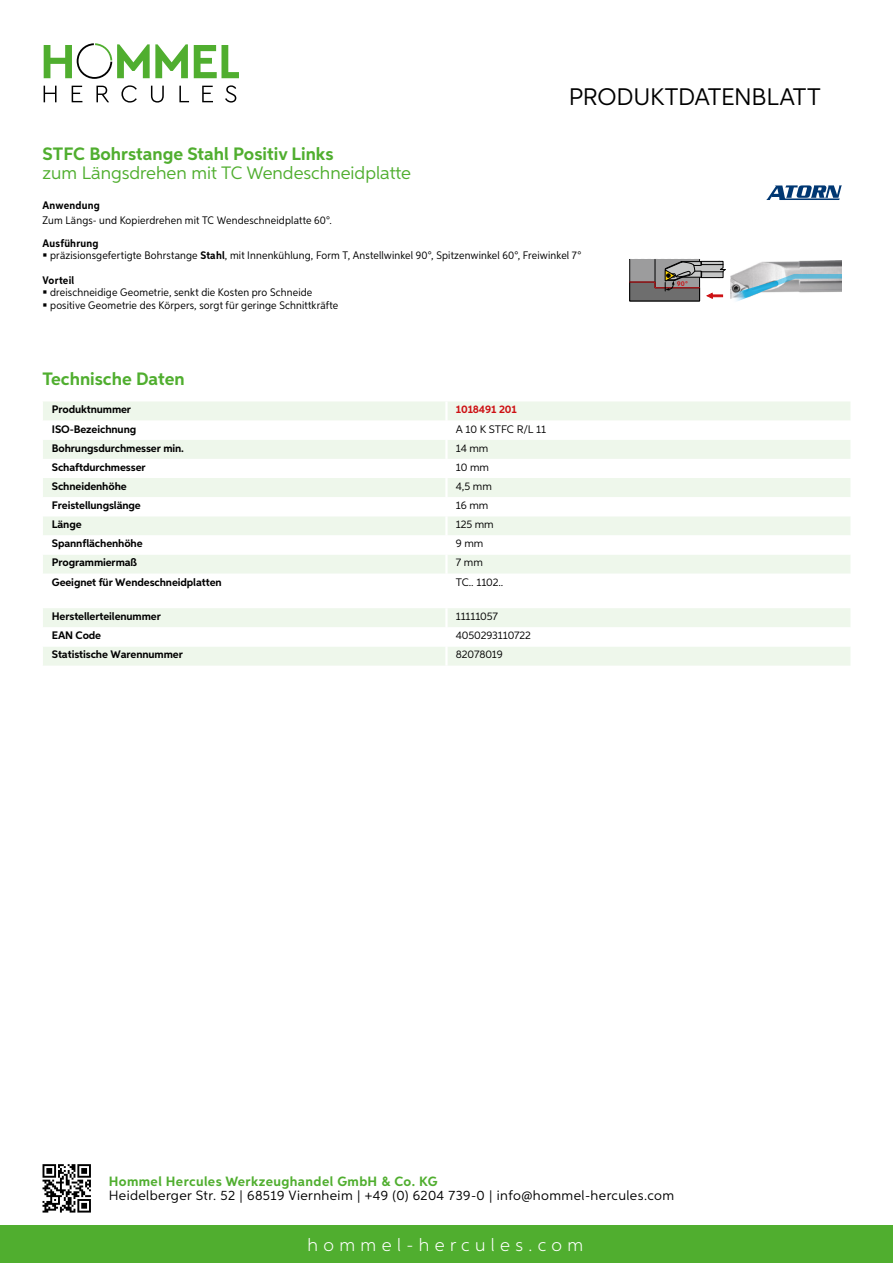
<style>
.page{position:relative;width:893px;height:1263px;background:#fff}
.page>*{position:absolute;margin:0;border:0;box-sizing:border-box;transform-origin:0 0}
.t1{font:24px "Aspira";letter-spacing:-.01em;color:#000}
.t2{font:700 18px "Aspira";color:#50ae2f}
.t3{font:18px "Aspira";color:#50ae2f}
.t4{font:300 18px "Aspira";letter-spacing:.3em;color:#fff}
.t5{font:13.5px "Aspira";letter-spacing:.03em;color:#000}
.t6{font:700 13.5px "Aspira";letter-spacing:.03em;color:#50ae2f}
.t7{font:10.95px/12.8px "Aspira Nar";letter-spacing:.015em;color:#000}
.t8{font:700 10.95px "Aspira";letter-spacing:-.01em;color:#000}
.t9{font:10.95px "Aspira";letter-spacing:-.01em;color:#000}
.t10{font:700 10.95px "Aspira Nar";letter-spacing:.02em;color:#000}
.t11{font:700 10.95px "Aspira";letter-spacing:-.01em;color:#cd1013}
.t12{font:700 7.05px "Corporate S";color:#cd1013}
.s1{font-weight:700}
</style>
<div class="page">
<div style="left:0;top:1226px;width:893px;height:37px;background:#50ae2f"></div>
<svg style="left:43px;top:1164px;width:48px;height:48px"></svg>
<svg style="left:194px;top:45px;width:45px;height:33px"></svg>
<svg style="left:44px;top:43px;width:144px;height:36px"></svg>
<svg style="left:44px;top:86px;width:13px;height:16px"></svg>
<svg style="left:72px;top:86px;width:10px;height:16px"></svg>
<svg style="left:96px;top:86px;width:13px;height:16px"></svg>
<svg style="left:121px;top:85px;width:16px;height:18px"></svg>
<svg style="left:151px;top:86px;width:13px;height:17px"></svg>
<svg style="left:179px;top:86px;width:10px;height:16px"></svg>
<svg style="left:202px;top:86px;width:11px;height:16px"></svg>
<svg style="left:225px;top:85px;width:11px;height:18px"></svg>
<div style="left:43px;top:401px;width:807px;height:19px;background:#eef7eb"></div>
<svg style="left:43px;top:440px;width:807px;height:134px;fill:#eef7eb"></svg>
<hr style="left:445px;top:401px;width:3px;height:20px;background:#fff">
<hr style="left:445px;top:440px;width:3px;height:19px;background:#fff">
<hr style="left:445px;top:459px;width:3px;height:19px;background:#fff">
<hr style="left:445px;top:478px;width:3px;height:19px;background:#fff">
<hr style="left:445px;top:497px;width:3px;height:19px;background:#fff">
<hr style="left:445px;top:516px;width:3px;height:19px;background:#fff">
<hr style="left:445px;top:535px;width:3px;height:20px;background:#fff">
<hr style="left:445px;top:555px;width:3px;height:19px;background:#fff">
<svg style="left:43px;top:608px;width:807px;height:58px"></svg>
<hr style="left:445px;top:646px;width:3px;height:20px;background:#fff">
<svg style="left:629px;top:259px;width:213px;height:43px"></svg>
<svg style="left:766px;top:185px;width:76px;height:15px"></svg>
<h1 class="t1" style="left:569px;top:82px;width:253px">Produktdatenblatt</h1>
<h2 class="t2" style="left:43px;top:142px;width:293px">STFC Bohrstange Stahl Positiv Links</h2>
<h2 class="t3" style="left:43px;top:162px;width:370px">zum Längsdrehen mit TC Wendeschneidplatte</h2>
<p class="t10" style="left:43px;top:199px;width:59px">Anwendung</p>
<p class="t7" style="left:43px;top:214px;width:291px">Zum Längs- und Kopierdrehen mit TC Wendeschneidplatte 60°.</p>
<p class="t7" style="left:50px;top:236px;width:533px;text-indent:-8px"><span class="s1">Ausführung<br></span>präzisionsgefertigte Bohrstange <span class="s1">Stahl</span>, mit Innenkühlung, Form T, Anstellwinkel 90°, Spitzenwinkel 60°, Freiwinkel 7°</p>
<p class="t10" style="left:43px;top:273px;width:33px">Vorteil</p>
<p class="t7" style="left:50px;top:286px;width:290px">dreischneidige Geometrie, senkt die Kosten pro Schneide positive Geometrie des Körpers, sorgt für geringe Schnittkräfte</p>
<h2 class="t2" style="left:43px;top:367px;width:144px">Technische Daten</h2>
<p class="t8" style="left:52px;top:403px;width:81px">Produktnummer</p>
<p class="t11" style="left:456px;top:403px;width:62px">1018491 201</p>
<p class="t8" style="left:52px;top:422px;width:86px">ISO-Bezeichnung</p>
<p class="t9" style="left:456px;top:422px;width:92px">A 10 K STFC R/L 11</p>
<p class="t8" style="left:52px;top:441px;width:134px">Bohrungsdurchmesser min.</p>
<p class="t9" style="left:456px;top:441px;width:34px">14 mm</p>
<p class="t8" style="left:52px;top:460px;width:95px">Schaftdurchmesser</p>
<p class="t9" style="left:456px;top:460px;width:35px">10 mm</p>
<p class="t8" style="left:52px;top:479px;width:76px">Schneidenhöhe</p>
<p class="t9" style="left:456px;top:479px;width:38px">4,5 mm</p>
<p class="t8" style="left:52px;top:499px;width:90px">Freistellungslänge</p>
<p class="t9" style="left:456px;top:499px;width:34px">16 mm</p>
<p class="t8" style="left:52px;top:518px;width:31px">Länge</p>
<p class="t9" style="left:456px;top:518px;width:39px">125 mm</p>
<p class="t8" style="left:52px;top:537px;width:92px">Spannflächenhöhe</p>
<p class="t9" style="left:456px;top:537px;width:29px">9 mm</p>
<p class="t8" style="left:52px;top:556px;width:87px">Programmiermaß</p>
<p class="t9" style="left:456px;top:556px;width:29px">7 mm</p>
<p class="t8" style="left:52px;top:575px;width:171px">Geeignet für Wendeschneidplatten</p>
<p class="t9" style="left:456px;top:575px;width:49px">TC.. 1102..</p>
<p class="t8" style="left:52px;top:610px;width:111px">Herstellerteilenummer</p>
<p class="t9" style="left:456px;top:610px;width:44px">11111057</p>
<p class="t8" style="left:52px;top:629px;width:51px">EAN Code</p>
<p class="t9" style="left:456px;top:629px;width:77px">4050293110722</p>
<p class="t8" style="left:52px;top:648px;width:132px">Statistische Warennummer</p>
<p class="t9" style="left:456px;top:648px;width:48px">82078019</p>
<p class="t12" style="left:677px;top:280px;width:13px">90°</p>
<p class="t6" style="left:109px;top:1172px;width:330px">Hommel Hercules Werkzeughandel GmbH &amp; Co. KG</p>
<p class="t5" style="left:109px;top:1187px;width:567px">Heidelberger Str. 52 | 68519 Viernheim | +49 (0) 6204 739-0 | info@hommel-hercules.com</p>
<h2 class="t4" style="left:307px;top:1234px;width:277px">hommel-hercules.com</h2>
</div>
